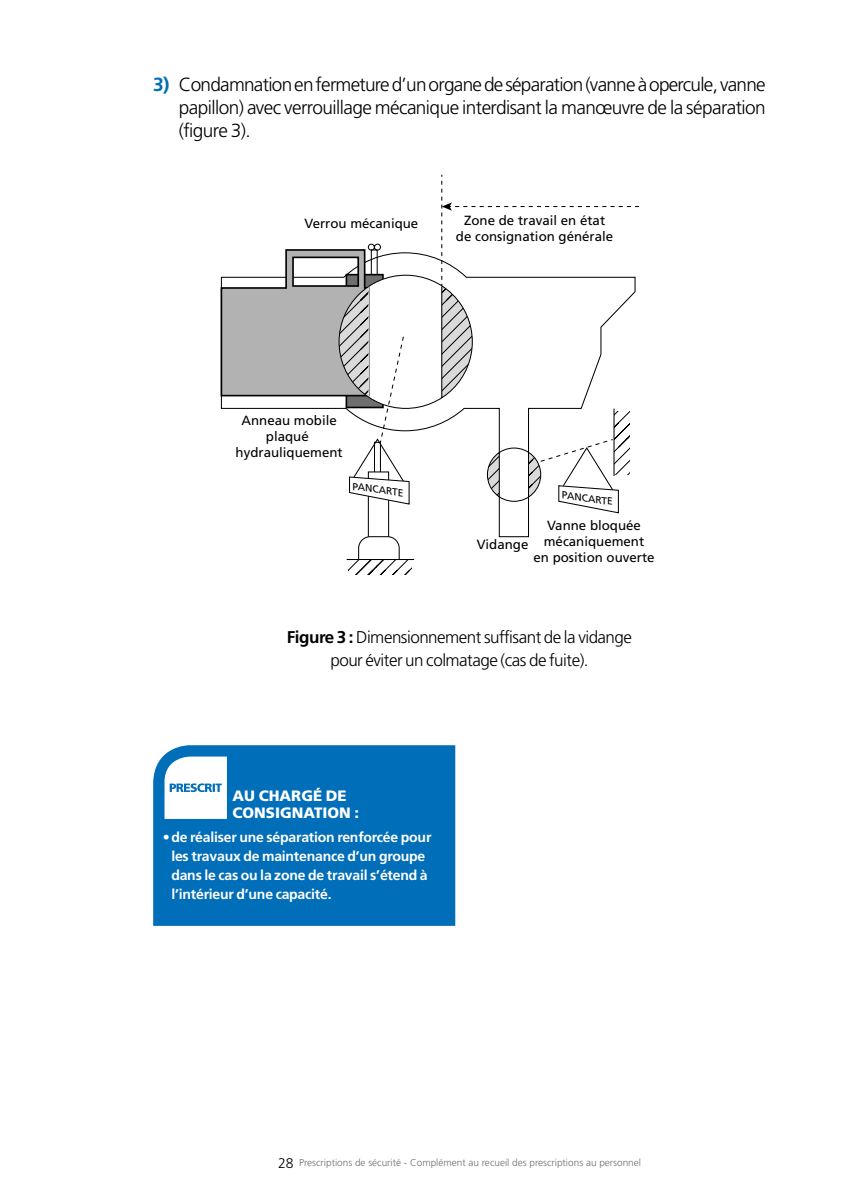
<style>
.page{position:relative;width:851px;height:1191px;background:#fff}
.page>*{position:absolute;margin:0;border:0;box-sizing:border-box;transform-origin:0 0}
.TC{font:300 19px/23px "Frutiger";letter-spacing:-.03em;color:#000;text-align:justify}
.TC-2{font:300 17px/23px "Frutiger";letter-spacing:-.03em;color:#000;text-align:center}
._00_Non_PRESCRIT_TIT{font:900 15px/17px "Frutiger";color:#fff}
.t1{font:700 14px/19px "Frutiger";letter-spacing:-.015em;color:#fff}
.t2{font:13.2px/16px "Frutiger";color:#000;text-align:center}
.t3{font:10.2px "Frutiger";color:#000}
.t4{font:300 10px "Frutiger";color:#706f6f}
.s1{font-weight:700;color:#006eb8}
.s2{font-weight:700}
.s3{font-size:14px;color:#000}
</style>
<div class="page">
<div style="left:368px;top:471px;width:21px;height:75px;background:#fff;border:1px solid #000"></div>
<div style="left:358px;top:536px;width:41px;height:38px;background:#fff;border-radius:12px"></div>
<div style="left:358px;top:536px;width:41px;height:39px;border:1px solid #000;border-radius:12px"></div>
<svg style="left:348px;top:560px;width:63px;height:14px"></svg>
<hr style="left:346px;top:559px;width:68px;height:1px;background:#000">
<svg style="left:220px;top:175px;width:419px;height:339px"></svg>
<div style="left:153px;top:745px;width:303px;height:181px;background:#006eb8"></div>
<svg style="left:164px;top:756px;width:63px;height:63px"></svg>
<p class="TC" style="left:179px;top:73px;width:588px;text-indent:-26px"><span class="s1">3)</span> Condamnation en fermeture d’un organe de séparation (vanne à opercule, vanne papillon) avec verrouillage mécanique interdisant la manœuvre de la séparation (figure 3).</p>
<p class="t2" style="left:304px;top:216px;width:115px">Verrou mécanique</p>
<p class="t2" style="left:456px;top:212px;width:159px">Zone de travail en état de consignation générale</p>
<p class="t2" style="left:235px;top:412px;width:109px">Anneau mobile plaqué hydrauliquement</p>
<p class="t3" style="left:354px;top:480px;width:53px;rotate:8deg">PANCARTE</p>
<p class="t3" style="left:563px;top:489px;width:53px;rotate:8deg">PANCARTE</p>
<p class="t2" style="left:533px;top:517px;width:123px">Vanne bloquée mécaniquement<br>en position ouverte</p>
<p class="t2" style="left:477px;top:536px;width:53px">Vidange</p>
<p class="TC-2" style="left:287px;top:625px;width:346px"><span class="s2">Figure 3 :</span> Dimensionnement suffisant de la vidange pour éviter un colmatage (cas de fuite).</p>
<p class="_00_Non_PRESCRIT_TIT" style="left:232px;top:786px;width:128px">AU CHARGÉ DE<br>CONSIGNATION :</p>
<p class="t1" style="left:171px;top:827px;width:261px;text-indent:-9px">•de réaliser une séparation renforcée pour les travaux de maintenance d’un groupe dans le cas ou la zone de travail s’étend à l’intérieur d’une capacité.</p>
<p class="t4" style="left:278px;top:1156px;width:364px"><span class="s3">28</span> Prescriptions de sécurité - Complément au recueil des prescriptions au personnel</p>
</div>
